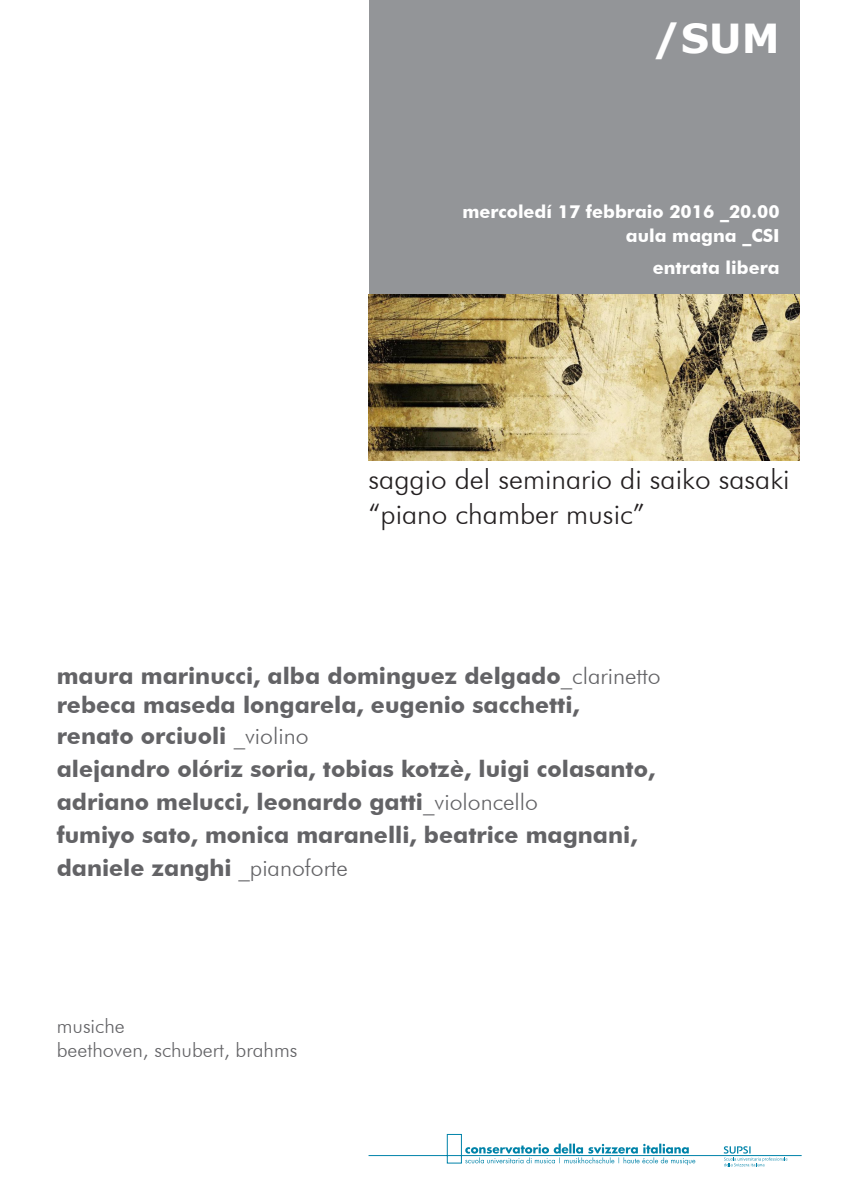
<style>
.page{position:relative;width:842px;height:1191px;background:#fff}
.page>*{position:absolute;margin:0;border:0;box-sizing:border-box;transform-origin:0 0}
.t1{font:700 40px "Verdana";color:#fff}
.t2{font:300 28px "Futura BT";color:#231f20}
.t3{font:700 23px "Futura BT";color:#636366}
.t4{font:300 20px "Futura BT";color:#636366}
.t5{font:700 18px "Futura BT";color:#fff}
.s1{font-weight:300}
</style>
<div class="page">
<div style="left:369px;top:0;width:430px;height:295px;background:#939598"></div>
<svg style="left:368px;top:1134px;width:434px;height:32px"></svg>
<img style="left:369px;top:295px;width:431px;height:165px">
<p class="t1" style="left:653px;top:10px;width:128px">/SUM</p>
<p class="t5" style="left:462px;top:200px;width:319px">mercoledí 17 febbraio 2016 _20.00</p>
<p class="t5" style="left:626px;top:224px;width:155px">aula magna _CSI</p>
<p class="t5" style="left:653px;top:256px;width:128px">entrata libera</p>
<p class="t2" style="left:369px;top:462px;width:423px">saggio del seminario di saiko sasaki</p>
<p class="t2" style="left:369px;top:497px;width:278px">“piano chamber music”</p>
<p class="t3" style="left:57px;top:661px;width:605px">maura marinucci, alba dominguez delgado<span class="s1">_clarinetto</span></p>
<p class="t3" style="left:57px;top:690px;width:524px">rebeca maseda longarela, eugenio sacchetti,</p>
<p class="t3" style="left:57px;top:721px;width:253px">renato orciuoli <span class="s1">_violino</span></p>
<p class="t3" style="left:57px;top:754px;width:600px">alejandro olóriz soria, tobias kotzè, luigi colasanto,</p>
<p class="t3" style="left:57px;top:787px;width:483px">adriano melucci, leonardo gatti<span class="s1">_violoncello</span></p>
<p class="t3" style="left:57px;top:820px;width:582px">fumiyo sato, monica maranelli, beatrice magnani,</p>
<p class="t3" style="left:57px;top:853px;width:293px">daniele zanghi <span class="s1">_pianoforte</span></p>
<p class="t4" style="left:57px;top:1014px;width:70px">musiche</p>
<p class="t4" style="left:57px;top:1038px;width:242px">beethoven, schubert, brahms</p>
</div>
